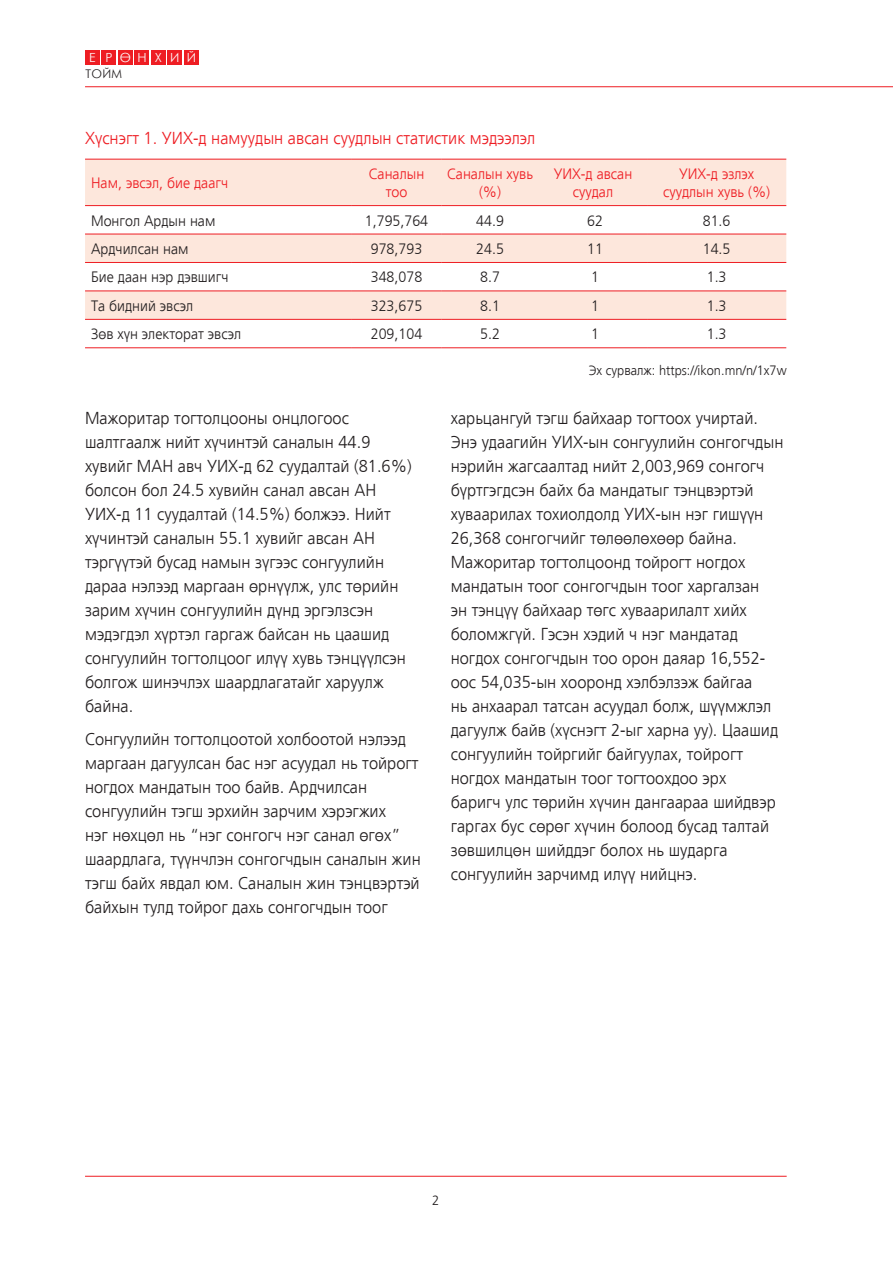
<style>
.page{position:relative;width:893px;height:1263px;background:#fff}
.page>*{position:absolute;margin:0;border:0;box-sizing:border-box;transform-origin:0 0}
.t1{font:300 17.25px/24px "MAK Foreigner";color:#231f20;scale:.95 1}
.t2{font:300 17.25px "MAK Foreigner";color:#ee1d23;scale:.95 1}
.t3{font:300 15px "MAK Foreigner";color:#231f20;scale:.95 1}
.t4{font:300 15px/18px "MAK Foreigner";color:#ee1d23;text-align:center;scale:.95 1}
.t5{font:300 13.5px "MAK Foreigner";color:#231f20;scale:.95 1}
.t6{font:12.9px "Ch Futuris";letter-spacing:.58em;color:#fff}
.t7{font:12.3px "Ch Futuris";color:#231f20}
</style>
<div class="page">
<hr style="left:85px;top:86px;width:808px;height:1px;background:#ee1d23">
<hr style="left:85px;top:1176px;width:702px;height:1px;background:#ee1d23">
<div style="left:85px;top:50px;width:15px;height:15px;background:#ee1d23"></div>
<div style="left:102px;top:50px;width:14px;height:15px;background:#ee1d23"></div>
<div style="left:118px;top:50px;width:15px;height:15px;background:#ee1d23"></div>
<div style="left:135px;top:50px;width:14px;height:15px;background:#ee1d23"></div>
<div style="left:151px;top:50px;width:15px;height:15px;background:#ee1d23"></div>
<div style="left:168px;top:50px;width:14px;height:15px;background:#ee1d23"></div>
<div style="left:184px;top:50px;width:15px;height:15px;background:#ee1d23"></div>
<svg style="left:85px;top:160px;width:701px;height:159px;fill:#fde7dc"></svg>
<hr style="left:85px;top:159px;width:267px;height:1px;background:#ee1d23">
<hr style="left:352px;top:159px;width:89px;height:1px;background:#ee1d23">
<hr style="left:441px;top:159px;width:98px;height:1px;background:#ee1d23">
<hr style="left:539px;top:159px;width:108px;height:1px;background:#ee1d23">
<hr style="left:647px;top:159px;width:139px;height:1px;background:#ee1d23">
<hr style="left:85px;top:205px;width:267px;height:1px;background:#ee1d23">
<hr style="left:352px;top:205px;width:89px;height:1px;background:#ee1d23">
<hr style="left:441px;top:205px;width:98px;height:1px;background:#ee1d23">
<hr style="left:539px;top:205px;width:108px;height:1px;background:#ee1d23">
<hr style="left:647px;top:205px;width:139px;height:1px;background:#ee1d23">
<hr style="left:85px;top:234px;width:267px;height:1px;background:#ee1d23">
<hr style="left:352px;top:234px;width:89px;height:1px;background:#ee1d23">
<hr style="left:441px;top:234px;width:98px;height:1px;background:#ee1d23">
<hr style="left:539px;top:234px;width:108px;height:1px;background:#ee1d23">
<hr style="left:647px;top:234px;width:139px;height:1px;background:#ee1d23">
<hr style="left:85px;top:262px;width:267px;height:1px;background:#ee1d23">
<hr style="left:352px;top:262px;width:89px;height:1px;background:#ee1d23">
<hr style="left:441px;top:262px;width:98px;height:1px;background:#ee1d23">
<hr style="left:539px;top:262px;width:108px;height:1px;background:#ee1d23">
<hr style="left:647px;top:262px;width:139px;height:1px;background:#ee1d23">
<hr style="left:85px;top:291px;width:267px;height:1px;background:#ee1d23">
<hr style="left:352px;top:291px;width:89px;height:1px;background:#ee1d23">
<hr style="left:441px;top:291px;width:98px;height:1px;background:#ee1d23">
<hr style="left:539px;top:291px;width:108px;height:1px;background:#ee1d23">
<hr style="left:647px;top:291px;width:139px;height:1px;background:#ee1d23">
<hr style="left:85px;top:319px;width:267px;height:1px;background:#ee1d23">
<hr style="left:352px;top:319px;width:89px;height:1px;background:#ee1d23">
<hr style="left:441px;top:319px;width:98px;height:1px;background:#ee1d23">
<hr style="left:539px;top:319px;width:108px;height:1px;background:#ee1d23">
<hr style="left:647px;top:319px;width:139px;height:1px;background:#ee1d23">
<hr style="left:85px;top:347px;width:267px;height:1px;background:#ee1d23">
<hr style="left:352px;top:347px;width:89px;height:1px;background:#ee1d23">
<hr style="left:441px;top:347px;width:98px;height:1px;background:#ee1d23">
<hr style="left:539px;top:347px;width:108px;height:1px;background:#ee1d23">
<hr style="left:647px;top:347px;width:139px;height:1px;background:#ee1d23">
<p class="t6" style="left:89px;top:51px;width:109px">Е РӨНХИЙ</p>
<p class="t7" style="left:86px;top:67px;width:38px">ТОЙМ</p>
<p class="t2" style="left:85px;top:130px;width:476px">Хүснэгт 1. УИХ-д намуудын авсан суудлын статистик мэдээлэл</p>
<p class="t4" style="left:91px;top:174px;width:146px">Нам, эвсэл, бие даагч</p>
<p class="t4" style="left:369px;top:165px;width:60px">Саналын тоо</p>
<p class="t4" style="left:447px;top:165px;width:92px">Саналын хувь (%)</p>
<p class="t4" style="left:554px;top:165px;width:84px">УИХ-д авсан суудал</p>
<p class="t4" style="left:663px;top:165px;width:114px">УИХ-д эзлэх суудлын хувь (%)</p>
<p class="t3" style="left:91px;top:213px;width:133px">Монгол Ардын нам</p>
<p class="t3" style="left:365px;top:213px;width:68px">1,795,764</p>
<p class="t3" style="left:476px;top:213px;width:31px">44.9</p>
<p class="t3" style="left:587px;top:213px;width:18px">62</p>
<p class="t3" style="left:703px;top:213px;width:31px">81.6</p>
<p class="t3" style="left:91px;top:241px;width:104px">Ардчилсан нам</p>
<p class="t3" style="left:371px;top:241px;width:56px">978,793</p>
<p class="t3" style="left:476px;top:241px;width:31px">24.5</p>
<p class="t3" style="left:587px;top:241px;width:18px">11</p>
<p class="t3" style="left:703px;top:241px;width:31px">14.5</p>
<p class="t3" style="left:91px;top:270px;width:146px">Бие даан нэр дэвшигч</p>
<p class="t3" style="left:371px;top:270px;width:56px">348,078</p>
<p class="t3" style="left:480px;top:270px;width:22px">8.7</p>
<p class="t3" style="left:591px;top:270px;width:10px">1</p>
<p class="t3" style="left:707px;top:270px;width:22px">1.3</p>
<p class="t3" style="left:91px;top:298px;width:109px">Та бидний эвсэл</p>
<p class="t3" style="left:371px;top:298px;width:56px">323,675</p>
<p class="t3" style="left:480px;top:298px;width:22px">8.1</p>
<p class="t3" style="left:591px;top:298px;width:10px">1</p>
<p class="t3" style="left:707px;top:298px;width:22px">1.3</p>
<p class="t3" style="left:91px;top:327px;width:160px">Зөв хүн электорат эвсэл</p>
<p class="t3" style="left:371px;top:327px;width:56px">209,104</p>
<p class="t3" style="left:480px;top:327px;width:22px">5.2</p>
<p class="t3" style="left:591px;top:327px;width:10px">1</p>
<p class="t3" style="left:707px;top:327px;width:22px">1.3</p>
<p class="t5" style="left:589px;top:363px;width:210px">Эх сурвалж: https://ikon.mn/n/1x7w</p>
<p class="t1" style="left:85px;top:407px;width:345px">Мажоритар тогтолцооны онцлогоос шалтгаалж нийт хүчинтэй саналын 44.9 хувийг МАН авч УИХ-д 62 суудалтай (81.6%) болсон бол 24.5 хувийн санал авсан АН УИХ-д 11 суудалтай (14.5%) болжээ. Нийт хүчинтэй саналын 55.1 хувийг авсан АН тэргүүтэй бусад намын зүгээс сонгуулийн дараа нэлээд маргаан өрнүүлж, улс төрийн зарим хүчин сонгуулийн дүнд эргэлзсэн мэдэгдэл хүртэл гаргаж байсан нь цаашид сонгуулийн тогтолцоог илүү хувь тэнцүүлсэн болгож шинэчлэх шаардлагатайг харуулж байна.</p>
<p class="t1" style="left:85px;top:727px;width:355px">Сонгуулийн тогтолцоотой холбоотой нэлээд маргаан дагуулсан бас нэг асуудал нь тойрогт ногдох мандатын тоо байв. Ардчилсан сонгуулийн тэгш эрхийн зарчим хэрэгжих<br>нэг нөхцөл нь “нэг сонгогч нэг санал өгөх” шаардлага, түүнчлэн сонгогчдын саналын жин тэгш байх явдал юм. Саналын жин тэнцвэртэй байхын тулд тойрог дахь сонгогчдын тоог</p>
<p class="t1" style="left:451px;top:407px;width:352px">харьцангуй тэгш байхаар тогтоох учиртай.<br>Энэ удаагийн УИХ-ын сонгуулийн сонгогчдын нэрийн жагсаалтад нийт 2,003,969 сонгогч бүртгэгдсэн байх ба мандатыг тэнцвэртэй хуваарилах тохиолдолд УИХ-ын нэг гишүүн 26,368 сонгогчийг төлөөлөхөөр байна.<br>Мажоритар тогтолцоонд тойрогт ногдох мандатын тоог сонгогчдын тоог харгалзан<br>эн тэнцүү байхаар төгс хуваарилалт хийх боломжгүй. Гэсэн хэдий ч нэг мандатад ногдох сонгогчдын тоо орон даяар 16,552- оос 54,035-ын хооронд хэлбэлзэж байгаа<br>нь анхаарал татсан асуудал болж, шүүмжлэл дагуулж байв (хүснэгт 2-ыг харна уу). Цаашид сонгуулийн тойргийг байгуулах, тойрогт ногдох мандатын тоог тогтоохдоо эрх<br>баригч улс төрийн хүчин дангаараа шийдвэр гаргах бус сөрөг хүчин болоод бусад талтай зөвшилцөн шийддэг болох нь шударга сонгуулийн зарчимд илүү нийцнэ.</p>
<p class="t5" style="left:432px;top:1193px;width:9px">2</p>
</div>
